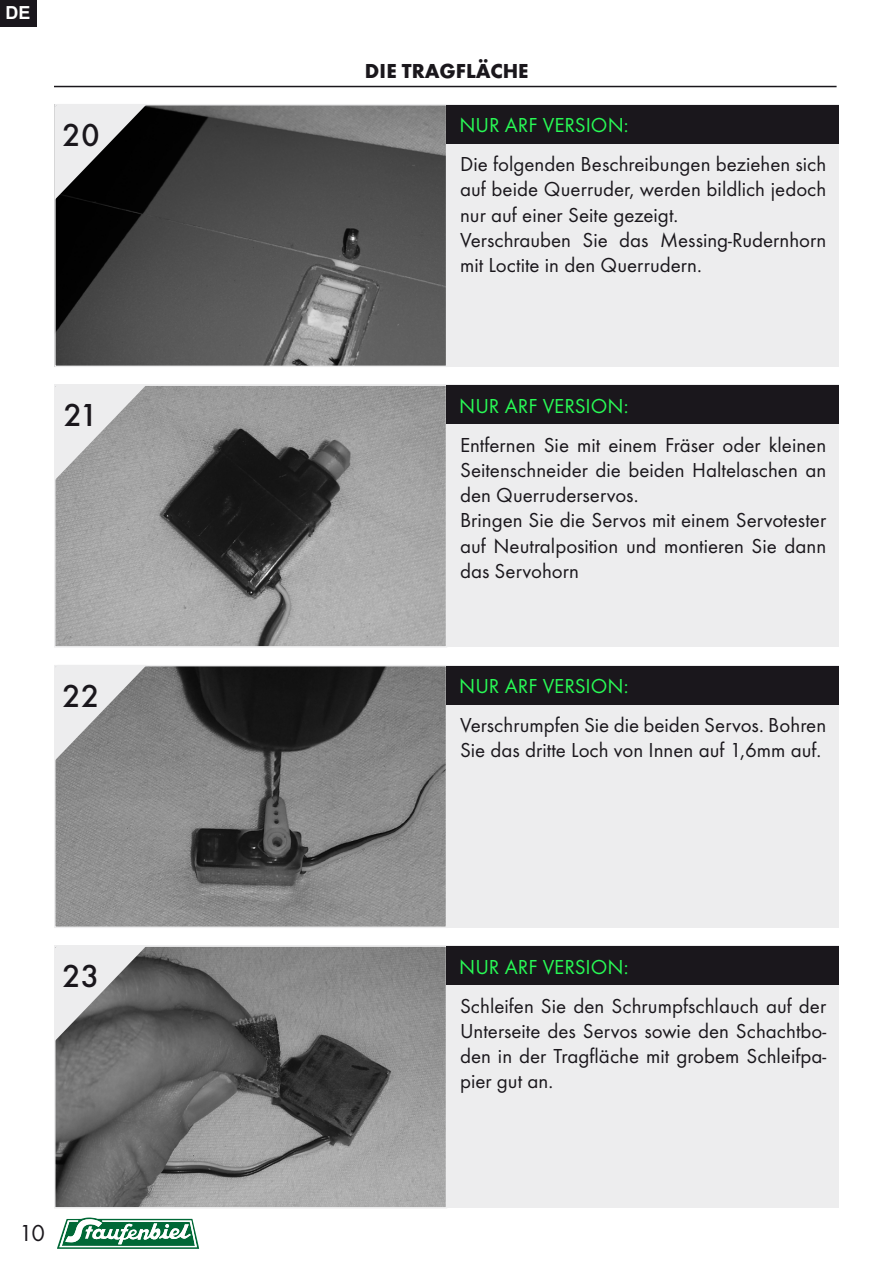
<style>
.page{position:relative;width:893px;height:1263px;background:#fff}
.page>*{position:absolute;margin:0;border:0;box-sizing:border-box;transform-origin:0 0}
.t1{font:500 33px "Function Pro";color:#1a171c}
.t2{font:24px "Function Pro";color:#1a171c}
.t3{font:21px/25.2px "Function Pro";color:#1a171c}
.t4{font:21px "Function Pro";color:#28fa55}
.t5{font:700 21px "Function Pro";color:#1a171c}
.t6{font:700 18px "Arial";color:#fff}
</style>
<div class="page">
<svg style="left:57px;top:1217px;width:142px;height:32px"></svg>
<div style="left:0;top:0;width:37px;height:26px;background:#1a171c"></div>
<div style="left:54px;top:104px;width:785px;height:263px;background:#ededee"></div>
<img style="left:57px;top:107px;width:387px;height:257px">
<div style="left:54px;top:104px;width:393px;height:263px;border:2px solid #ededee"></div>
<svg style="left:55px;top:104px;width:92px;height:96px"></svg>
<div style="left:447px;top:105px;width:392px;height:39px;background:#1a171c"></div>
<hr style="left:54px;top:86px;width:783px;height:1px;background:#1a171c">
<div style="left:54px;top:384px;width:785px;height:263px;background:#ededee"></div>
<img style="left:57px;top:387px;width:387px;height:257px">
<div style="left:54px;top:384px;width:393px;height:263px;border:2px solid #ededee"></div>
<svg style="left:55px;top:384px;width:92px;height:96px"></svg>
<div style="left:446px;top:386px;width:393px;height:38px;background:#1a171c"></div>
<div style="left:54px;top:665px;width:785px;height:263px;background:#ededee"></div>
<img style="left:57px;top:668px;width:387px;height:257px">
<div style="left:54px;top:665px;width:393px;height:263px;border:2px solid #ededee"></div>
<svg style="left:55px;top:665px;width:92px;height:96px"></svg>
<div style="left:446px;top:666px;width:393px;height:39px;background:#1a171c"></div>
<div style="left:54px;top:945px;width:785px;height:263px;background:#ededee"></div>
<img style="left:57px;top:948px;width:387px;height:257px">
<div style="left:54px;top:945px;width:393px;height:263px;border:2px solid #ededee"></div>
<svg style="left:55px;top:945px;width:92px;height:96px"></svg>
<div style="left:446px;top:946px;width:393px;height:39px;background:#1a171c"></div>
<p class="t6" style="left:6px;top:1px;width:27px">DE</p>
<p class="t5" style="left:365px;top:58px;width:165px">DIE TRAGFLÄCHE</p>
<h1 class="t1" style="left:62px;top:115px;width:39px">20</h1>
<p class="t4" style="left:459px;top:113px;width:171px">NUR ARF VERSION:</p>
<p class="t3" style="left:460px;top:152px;width:368px">Die folgenden Beschreibungen beziehen sich auf beide Querruder, werden bildlich jedoch nur auf einer Seite gezeigt.<br>Verschrauben Sie das Messing-Rudernhorn mit Loctite in den Querrudern.</p>
<h1 class="t1" style="left:63px;top:395px;width:36px">21</h1>
<p class="t4" style="left:459px;top:394px;width:171px">NUR ARF VERSION:</p>
<p class="t3" style="left:460px;top:432px;width:368px">Entfernen Sie mit einem Fräser oder kleinen Seitenschneider die beiden Haltelaschen an den Querruderservos.<br>Bringen Sie die Servos mit einem Servotester auf Neutralposition und montieren Sie dann das Servohorn</p>
<h1 class="t1" style="left:62px;top:676px;width:39px">22</h1>
<p class="t4" style="left:459px;top:674px;width:171px">NUR ARF VERSION:</p>
<p class="t3" style="left:460px;top:713px;width:368px">Verschrumpfen Sie die beiden Servos. Bohren<br>Sie das dritte Loch von Innen auf 1,6mm auf.</p>
<h1 class="t1" style="left:62px;top:956px;width:39px">23</h1>
<p class="t4" style="left:459px;top:954px;width:171px">NUR ARF VERSION:</p>
<p class="t3" style="left:460px;top:993px;width:368px;text-align:justify">Schleifen Sie den Schrumpfschlauch auf der Unterseite des Servos sowie den Schachtbo&shy;den in der Tragfläche mit grobem Schleifpa&shy;pier gut an.</p>
<p class="t2" style="left:19px;top:1219px;width:27px">10</p>
</div>
